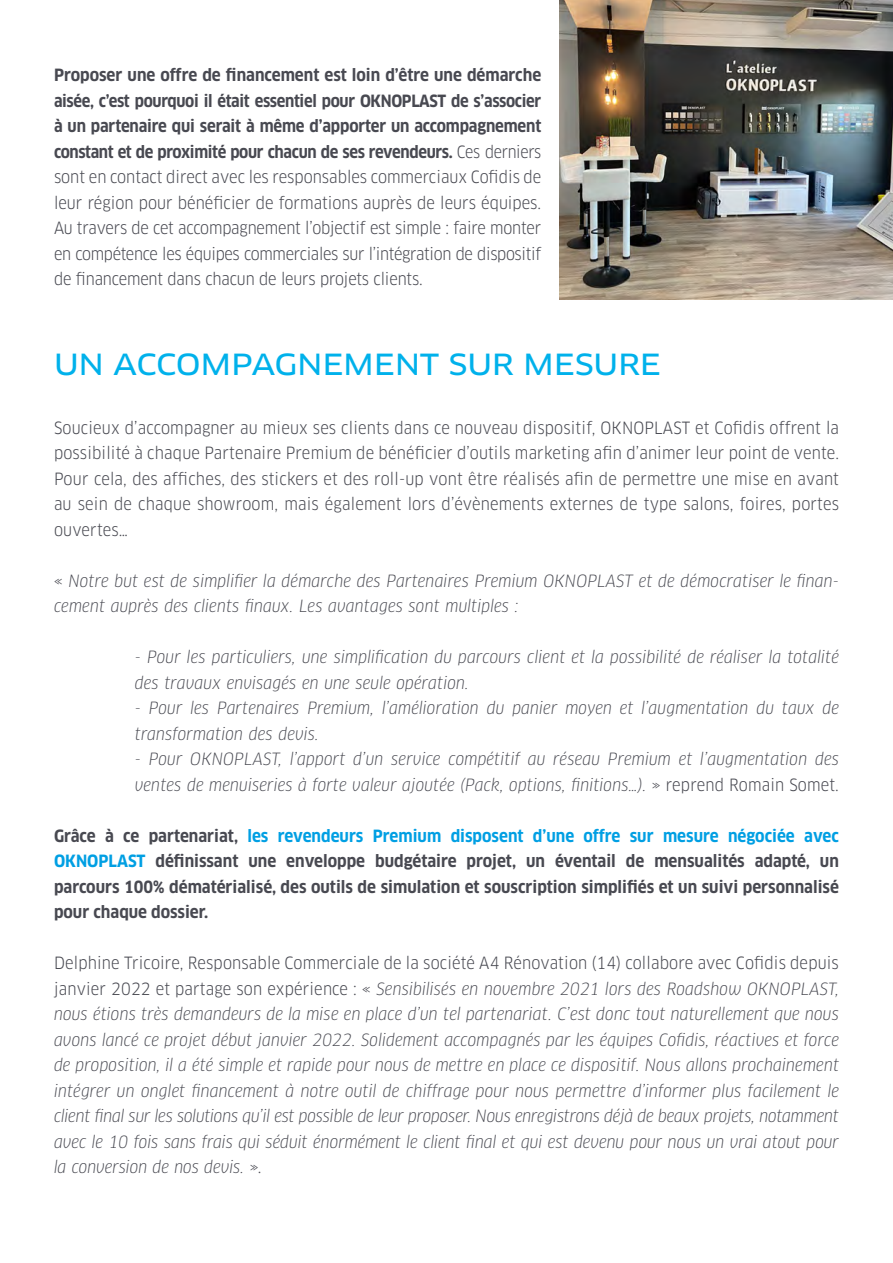
<style>
.page{position:relative;width:893px;height:1263px;background:#fff}
.page>*{position:absolute;margin:0;border:0;box-sizing:border-box;transform-origin:0 0}
.t1{font:28.5px "Clan Pro Wide News";letter-spacing:-.01em;color:#00b1eb}
.t2{font:italic 16.5px/25.5px "Clan Pro Narr";letter-spacing:.01em;color:#484951}
.t3{font:16.5px/25.5px "Clan Pro Narr";letter-spacing:-.01em;color:#484951;text-align:justify}
.t4{font:700 16.5px/25.5px "Clan Pro Narr";color:#484951;text-align:justify}
.s1{font-weight:700}
.s2{font-style:normal}
.s3{color:#009fe3}
</style>
<div class="page">
<img style="left:559px;top:0;width:334px;height:300px">
<p class="t3" style="left:54px;top:62px;width:489px"><span class="s1">Proposer une offre de financement est loin d’être une démarche aisée, c’est pourquoi il était essentiel pour OKNOPLAST de s’associer à un partenaire qui serait à même d’apporter un accompagnement constant et de proximité pour chacun de ses revendeurs.</span> Ces derniers sont en contact direct avec les responsables commerciaux Cofidis de leur région pour bénéficier de formations auprès de leurs équipes.<br>Au travers de cet accompagnement l’objectif est simple : faire monter en compétence les équipes commerciales sur l’intégration de dispositif de financement dans chacun de leurs projets clients.</p>
<h1 class="t1" style="left:54px;top:347px;width:608px">UN ACCOMPAGNEMENT SUR MESURE</h1>
<p class="t3" style="left:54px;top:415px;width:786px">Soucieux d’accompagner au mieux ses clients dans ce nouveau dispositif, OKNOPLAST et Cofidis offrent la possibilité à chaque Partenaire Premium de bénéficier d’outils marketing afin d’animer leur point de vente.<br>Pour cela, des affiches, des stickers et des roll-up vont être réalisés afin de permettre une mise en avant au sein de chaque showroom, mais également lors d’évènements externes de type salons, foires, portes ouvertes…</p>
<p class="t2" style="left:54px;top:568px;width:786px"><span class="s2">«</span> Notre but est de simplifier la démarche des Partenaires Premium OKNOPLAST et de démocratiser le finan&shy;cement auprès des clients finaux. Les avantages sont multiples :</p>
<p class="t2" style="left:135px;top:644px;width:706px">- Pour les particuliers, une simplification du parcours client et la possibilité de réaliser la totalité des travaux envisagés en une seule opération.</p>
<p class="t2" style="left:135px;top:695px;width:706px">- Pour les Partenaires Premium, l’amélioration du panier moyen et l’augmentation du taux de transformation des devis.</p>
<p class="t2" style="left:135px;top:746px;width:706px">- Pour OKNOPLAST, l’apport d’un service compétitif au réseau Premium et l’augmentation des ventes de menuiseries à forte valeur ajoutée (Pack, options, finitions…). <span class="s2">» reprend Romain Somet.</span></p>
<p class="t4" style="left:54px;top:823px;width:786px">Grâce à ce partenariat, <span class="s3">les revendeurs Premium disposent d’une offre sur mesure négociée avec OKNOPLAST</span> définissant une enveloppe budgétaire projet, un éventail de mensualités adapté, un parcours 100% dématérialisé, des outils de simulation et souscription simplifiés et un suivi personnalisé pour chaque dossier.</p>
<p class="t2" style="left:54px;top:950px;width:787px;text-align:justify"><span class="s2">Delphine Tricoire, Responsable Commerciale de la société A4 Rénovation (14) collabore avec Cofidis depuis janvier 2022 et partage son expérience : «</span> Sensibilisés en novembre 2021 lors des Roadshow OKNOPLAST, nous étions très demandeurs de la mise en place d’un tel partenariat. C’est donc tout naturellement que nous avons lancé ce projet début janvier 2022. Solidement accompagnés par les équipes Cofidis, réactives et force de proposition, il a été simple et rapide pour nous de mettre en place ce dispositif. Nous allons prochainement intégrer un onglet financement à notre outil de chiffrage pour nous permettre d’informer plus facilement le client final sur les solutions qu’il est possible de leur proposer. Nous enregistrons déjà de beaux projets, notamment avec le 10 fois sans frais qui séduit énormément le client final et qui est devenu pour nous un vrai atout pour la conversion de nos devis. <span class="s2">».</span></p>
</div>
